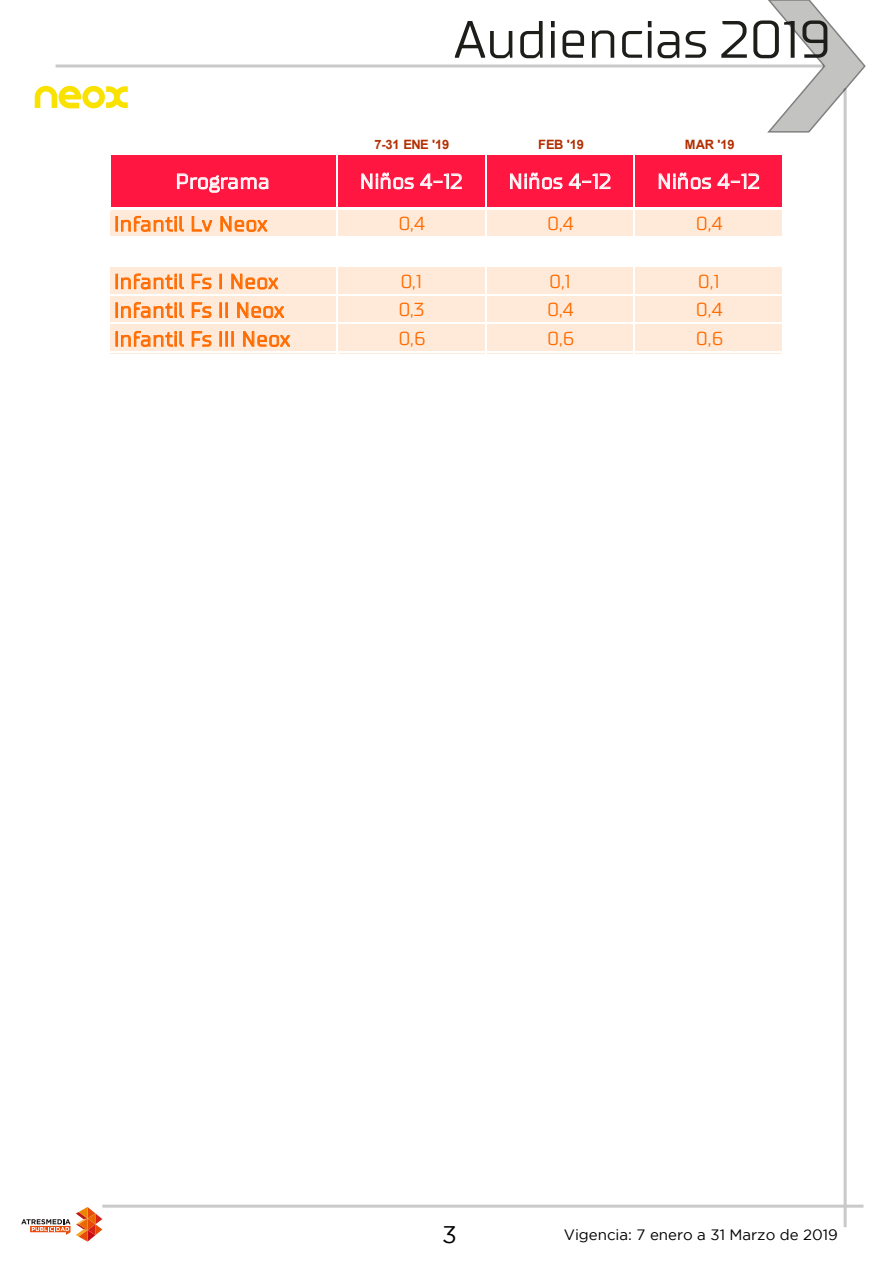
<style>
.page{position:relative;width:893px;height:1263px;background:#fff}
.page>*{position:absolute;margin:0;border:0;box-sizing:border-box;transform-origin:0 0}
.t1{font:52.5px "TT Supermolot";color:#1d1d1a}
.t2{font:24px "ATRESMEDIA Gotham";color:#000}
.t3{font:20.85px "TT Supermolot";letter-spacing:.02em;color:#ff6b00}
.t4{font:20.85px "TT Supermolot";letter-spacing:.015em;color:#fff}
.t5{font:18.9px "TT Supermolot";color:#ff6b00}
.t6{font:15px "ATRESMEDIA Gotham";color:#000}
.t7{font:700 12.9px "Arial";letter-spacing:-.015em;color:#b22f00}
</style>
<div class="page">
<hr style="left:102px;top:1205px;width:761px;height:3px;background:#c9c9c9">
<svg style="left:56px;top:64px;width:711px;height:4px;background:#d6d6d6"></svg>
<hr style="left:844px;top:88px;width:3px;height:1139px;background:#c9c9c9">
<svg style="left:21px;top:1207px;width:81px;height:34px"></svg>
<svg style="left:767px;top:0;width:99px;height:133px"></svg>
<div style="left:110px;top:153px;width:674px;height:56px;background:#ff1742"></div>
<div style="left:110px;top:208px;width:674px;height:30px;background:#ffead9"></div>
<div style="left:110px;top:266px;width:674px;height:87px;background:#ffead9"></div>
<svg style="left:177px;top:173px;width:92px;height:20px"></svg>
<svg style="left:361px;top:172px;width:53px;height:18px"></svg>
<svg style="left:420px;top:173px;width:42px;height:16px"></svg>
<svg style="left:510px;top:172px;width:101px;height:18px"></svg>
<svg style="left:658px;top:172px;width:102px;height:18px"></svg>
<svg style="left:116px;top:215px;width:68px;height:17px"></svg>
<svg style="left:191px;top:216px;width:22px;height:16px"></svg>
<svg style="left:220px;top:216px;width:48px;height:16px"></svg>
<svg style="left:116px;top:273px;width:68px;height:17px"></svg>
<svg style="left:191px;top:273px;width:21px;height:17px"></svg>
<div style="left:219px;top:274px;width:3px;height:15px;border:1px solid #ff6b00"></div>
<svg style="left:231px;top:273px;width:48px;height:17px"></svg>
<svg style="left:116px;top:302px;width:68px;height:17px"></svg>
<svg style="left:191px;top:302px;width:21px;height:16px"></svg>
<div style="left:219px;top:302px;width:3px;height:16px;border:1px solid #ff6b00"></div>
<div style="left:225px;top:302px;width:3px;height:16px;border:1px solid #ff6b00"></div>
<svg style="left:237px;top:302px;width:47px;height:17px"></svg>
<svg style="left:116px;top:331px;width:68px;height:16px"></svg>
<svg style="left:191px;top:331px;width:21px;height:16px"></svg>
<div style="left:219px;top:331px;width:3px;height:16px;border:1px solid #ff6b00"></div>
<div style="left:225px;top:331px;width:3px;height:16px;border:1px solid #ff6b00"></div>
<div style="left:231px;top:331px;width:3px;height:16px;border:1px solid #ff6b00"></div>
<svg style="left:243px;top:331px;width:47px;height:16px"></svg>
<hr style="left:109px;top:152px;width:2px;height:58px;background:#fff">
<hr style="left:336px;top:155px;width:2px;height:52px;background:#fff">
<hr style="left:485px;top:155px;width:2px;height:52px;background:#fff">
<hr style="left:633px;top:155px;width:2px;height:52px;background:#fff">
<hr style="left:782px;top:155px;width:2px;height:52px;background:#fff">
<hr style="left:336px;top:210px;width:2px;height:28px;background:#fff">
<hr style="left:485px;top:210px;width:2px;height:28px;background:#fff">
<hr style="left:633px;top:210px;width:2px;height:28px;background:#fff">
<hr style="left:782px;top:210px;width:2px;height:28px;background:#fff">
<hr style="left:336px;top:267px;width:2px;height:86px;background:#fff">
<hr style="left:485px;top:267px;width:2px;height:86px;background:#fff">
<hr style="left:633px;top:267px;width:2px;height:86px;background:#fff">
<hr style="left:782px;top:267px;width:2px;height:86px;background:#fff">
<hr style="left:111px;top:152px;width:673px;height:3px;background:#fff">
<hr style="left:111px;top:207px;width:673px;height:3px;background:#fff">
<hr style="left:110px;top:236px;width:674px;height:2px;background:#fff">
<hr style="left:110px;top:265px;width:674px;height:2px;background:#fff">
<hr style="left:110px;top:294px;width:674px;height:2px;background:#fff">
<hr style="left:110px;top:322px;width:674px;height:2px;background:#fff">
<hr style="left:110px;top:351px;width:674px;height:2px;background:#fff">
<svg style="left:35px;top:86px;width:93px;height:22px"></svg>
<h1 class="t1" style="left:454px;top:7px;width:379px">Audiencias 2019</h1>
<p class="t7" style="left:375px;top:136px;width:76px">7-31 ENE '19</p>
<p class="t7" style="left:538px;top:136px;width:47px">FEB '19</p>
<p class="t7" style="left:685px;top:136px;width:51px">MAR '19</p>
<p class="t4" style="left:175px;top:168px;width:96px">Programa</p>
<p class="t4" style="left:360px;top:168px;width:104px">Niños 4-12</p>
<p class="t4" style="left:508px;top:168px;width:104px">Niños 4-12</p>
<p class="t4" style="left:657px;top:168px;width:104px">Niños 4-12</p>
<p class="t3" style="left:114px;top:211px;width:155px">Infantil Lv Neox</p>
<p class="t5" style="left:398px;top:212px;width:28px">0,4</p>
<p class="t5" style="left:547px;top:212px;width:28px">0,4</p>
<p class="t5" style="left:696px;top:212px;width:28px">0,4</p>
<p class="t3" style="left:114px;top:269px;width:166px">Infantil Fs I Neox</p>
<p class="t5" style="left:400px;top:270px;width:23px">0,1</p>
<p class="t5" style="left:549px;top:270px;width:23px">0,1</p>
<p class="t5" style="left:698px;top:270px;width:23px">0,1</p>
<p class="t3" style="left:114px;top:297px;width:172px">Infantil Fs II Neox</p>
<p class="t5" style="left:398px;top:298px;width:27px">0,3</p>
<p class="t5" style="left:547px;top:298px;width:28px">0,4</p>
<p class="t5" style="left:696px;top:298px;width:28px">0,4</p>
<p class="t3" style="left:114px;top:326px;width:178px">Infantil Fs III Neox</p>
<p class="t5" style="left:398px;top:327px;width:29px">0,6</p>
<p class="t5" style="left:547px;top:327px;width:29px">0,6</p>
<p class="t5" style="left:696px;top:327px;width:29px">0,6</p>
<p class="t2" style="left:442px;top:1221px;width:16px">3</p>
<p class="t6" style="left:564px;top:1226px;width:276px">Vigencia: 7 enero a 31 Marzo de 2019</p>
</div>
